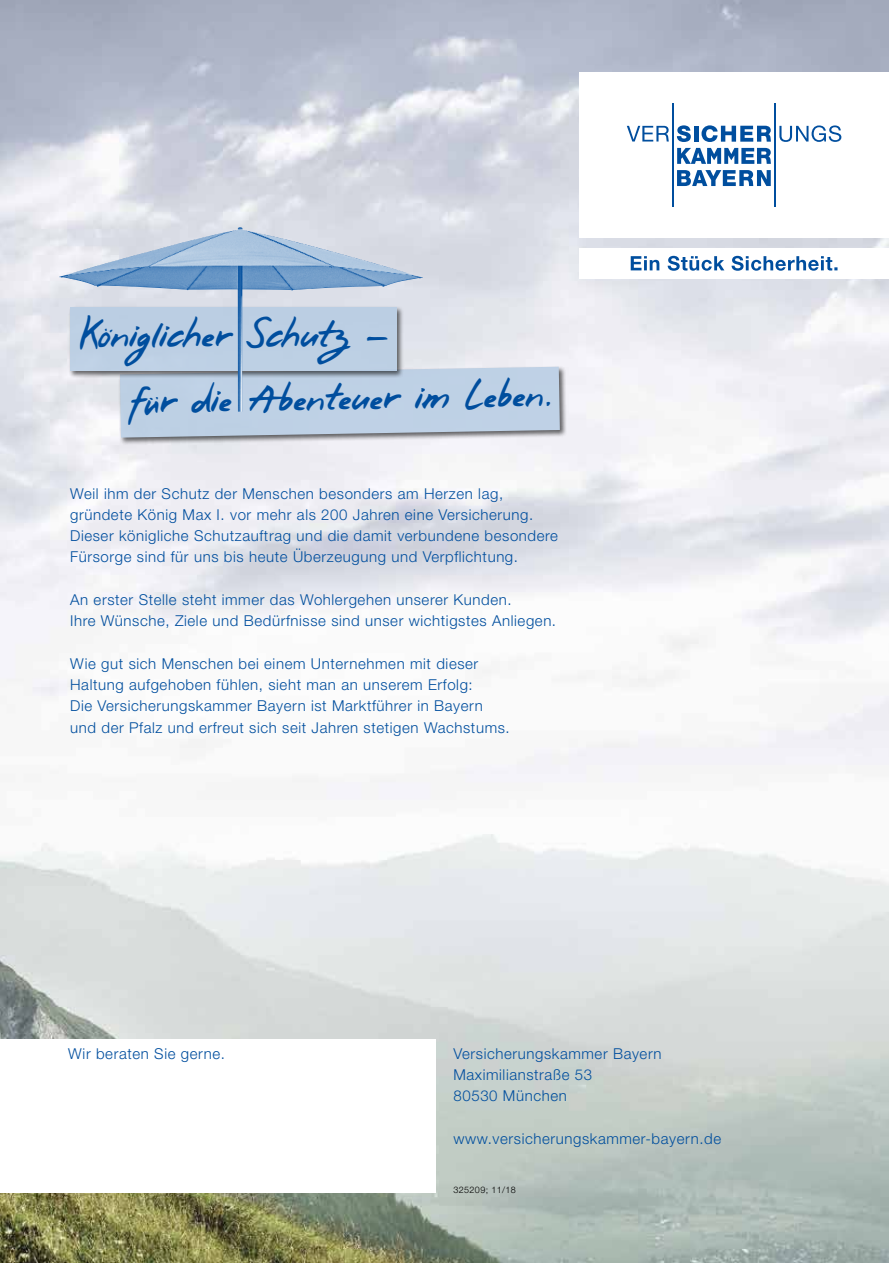
<style>
.page{position:relative;width:889px;height:1263px;background:#fff}
.page>*{position:absolute;margin:0;border:0;box-sizing:border-box;transform-origin:0 0}
.t1{font:39px "VKB Erman 2011";color:#004e9e}
.t2{font:300 15px/21.3px "Helvetica Neue LT Pro";letter-spacing:.04em;color:#004e9e}
.t3{font:300 9px "Helvetica Neue LT Pro";letter-spacing:.04em;color:#000}
</style>
<div class="page">
<img style="left:0;top:0;width:889px;height:1263px">
<div style="left:118px;top:365px;width:449px;height:80px;background:#000;opacity:.75"></div>
<svg style="left:120px;top:367px;width:440px;height:71px;background:#bbcbde"></svg>
<div style="left:68px;top:306px;width:336px;height:72px;background:#000;opacity:.75"></div>
<div style="left:70px;top:307px;width:326px;height:63px;background:#bccfe3"></div>
<img style="left:59px;top:227px;width:234px;height:185px">
<div style="left:0;top:1039px;width:435px;height:154px;background:#fff"></div>
<div style="left:579px;top:72px;width:310px;height:165px;background:#fff"></div>
<div style="left:579px;top:248px;width:310px;height:31px;background:#fff"></div>
<svg style="left:630px;top:256px;width:207px;height:15px"></svg>
<hr style="left:672px;top:103px;width:1px;height:103px;background:#004e9e">
<hr style="left:774px;top:103px;width:1px;height:103px;background:#004e9e">
<svg style="left:627px;top:126px;width:42px;height:16px"></svg>
<svg style="left:779px;top:125px;width:62px;height:17px"></svg>
<svg style="left:677px;top:125px;width:14px;height:17px"></svg>
<hr style="left:694px;top:126px;width:4px;height:16px;background:#004e9e">
<svg style="left:701px;top:125px;width:70px;height:17px"></svg>
<svg style="left:677px;top:148px;width:94px;height:16px"></svg>
<svg style="left:677px;top:170px;width:93px;height:16px"></svg>
<h1 class="t1" style="left:76px;top:310px;width:311px">Königlicher Schutz –</h1>
<h1 class="t1" style="left:128px;top:377px;width:429px;rotate:-1deg">für die Abenteuer im Leben.</h1>
<p class="t2" style="left:70px;top:482px;width:489px">Weil ihm der Schutz der Menschen besonders am Herzen lag, gründete König Max I. vor mehr als 200 Jahren eine Versicherung.<br>Dieser königliche Schutzauftrag und die damit verbundene besondere Fürsorge sind für uns bis heute Überzeugung und Verpflichtung.</p>
<p class="t2" style="left:70px;top:589px;width:487px">An erster Stelle steht immer das Wohlergehen unserer Kunden.<br>Ihre Wünsche, Ziele und Bedürfnisse sind unser wichtigstes Anliegen.</p>
<p class="t2" style="left:70px;top:652px;width:441px">Wie gut sich Menschen bei einem Unternehmen mit dieser Haltung aufgehoben fühlen, sieht man an unserem Erfolg:<br>Die Versicherungskammer Bayern ist Marktführer in Bayern und der Pfalz und erfreut sich seit Jahren stetigen Wachstums.</p>
<p class="t2" style="left:68px;top:1043px;width:158px">Wir beraten Sie gerne.</p>
<p class="t2" style="left:453px;top:1043px;width:210px">Versicherungskammer Bayern<br>Maximilianstraße 53<br>80530 München</p>
<p class="t2" style="left:453px;top:1128px;width:269px">www.versicherungskammer-bayern.de</p>
<p class="t3" style="left:453px;top:1184px;width:64px">325209; 11/18</p>
</div>
